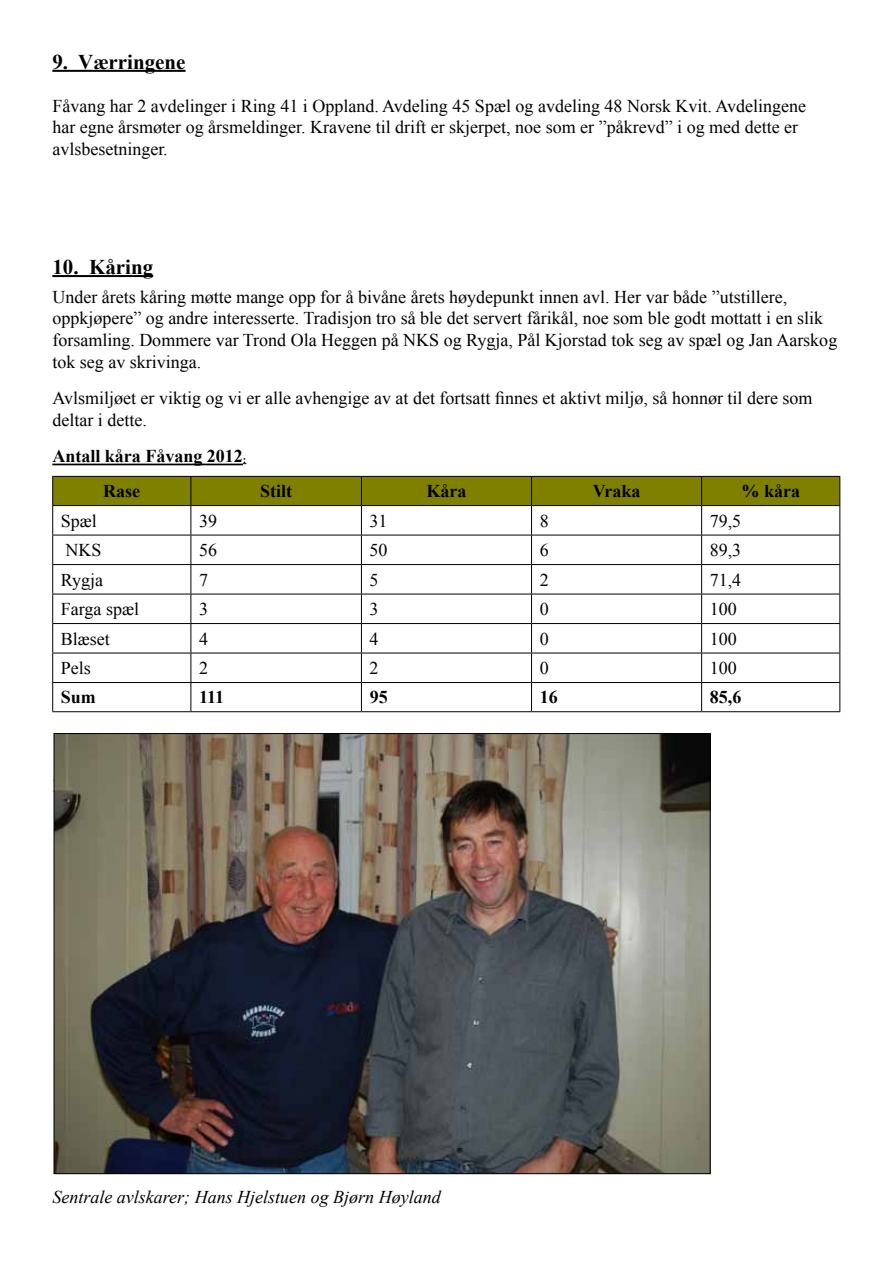
<style>
.page{position:relative;width:893px;height:1263px;background:#fff}
.page>*{position:absolute;margin:0;border:0;box-sizing:border-box;transform-origin:0 0}
.t1{font:700 21px "Times New Roman";color:#000}
.t2{font:18px/21.6px "Times New Roman";color:#000}
.t3{font:700 18px/34.7px "Times New Roman";color:#000}
.t4{font:italic 18px "Times New Roman";color:#000}
.s1{font-size:10.5px}
</style>
<div class="page">
<hr style="left:52px;top:70px;width:134px;height:2px;background:#000">
<hr style="left:52px;top:275px;width:101px;height:2px;background:#000">
<hr style="left:52px;top:464px;width:191px;height:1px;background:#000">
<svg style="left:52px;top:476px;width:788px;height:235px"></svg>
<hr style="left:52px;top:711px;width:139px;height:1px;background:#000">
<hr style="left:191px;top:711px;width:170px;height:1px;background:#000">
<hr style="left:361px;top:711px;width:170px;height:1px;background:#000">
<hr style="left:531px;top:711px;width:171px;height:1px;background:#000">
<hr style="left:702px;top:711px;width:138px;height:1px;background:#000">
<img style="left:56px;top:735px;width:652px;height:437px">
<p class="t1" style="left:52px;top:47px;width:135px">9. Værringene</p>
<p class="t2" style="left:52px;top:95px;width:755px">Fåvang har 2 avdelinger i Ring 41 i Oppland. Avdeling 45 Spæl og avdeling 48 Norsk Kvit. Avdelingene har egne årsmøter og årsmeldinger. Kravene til drift er skjerpet, noe som er ”påkrevd” i og med dette er avlsbesetninger.</p>
<p class="t1" style="left:52px;top:252px;width:102px">10. Kåring</p>
<p class="t2" style="left:52px;top:286px;width:786px">Under årets kåring møtte mange opp for å bivåne årets høydepunkt innen avl. Her var både ”utstillere, oppkjøpere” og andre interesserte. Tradisjon tro så ble det servert fårikål, noe som ble godt mottatt i en slik forsamling. Dommere var Trond Ola Heggen på NKS og Rygja, Pål Kjorstad tok seg av spæl og Jan Aarskog tok seg av skrivinga.</p>
<p class="t2" style="left:52px;top:387px;width:762px">Avlsmiljøet er viktig og vi er alle avhengige av at det fortsatt finnes et aktivt miljø, så honnør til dere som deltar i dette.</p>
<p class="t3" style="left:103px;top:439px;width:145px;text-indent:-51px">Antall kåra Fåvang 2012<span class="s1">:<br></span>Rase</p>
<p class="t3" style="left:260px;top:473px;width:34px">Stilt</p>
<p class="t3" style="left:426px;top:473px;width:41px">Kåra</p>
<p class="t3" style="left:593px;top:473px;width:49px">Vraka</p>
<p class="t3" style="left:741px;top:473px;width:60px">% kåra</p>
<p class="t2" style="left:61px;top:509px;width:38px">Spæl</p>
<p class="t2" style="left:199px;top:509px;width:19px">39</p>
<p class="t2" style="left:370px;top:509px;width:19px">31</p>
<p class="t2" style="left:540px;top:509px;width:10px">8</p>
<p class="t2" style="left:710px;top:509px;width:33px">79,5</p>
<p class="t2" style="left:65px;top:539px;width:37px">NKS</p>
<p class="t2" style="left:199px;top:539px;width:19px">56</p>
<p class="t2" style="left:370px;top:539px;width:19px">50</p>
<p class="t2" style="left:540px;top:539px;width:10px">6</p>
<p class="t2" style="left:710px;top:539px;width:33px">89,3</p>
<p class="t2" style="left:61px;top:568px;width:44px">Rygja</p>
<p class="t2" style="left:199px;top:568px;width:10px">7</p>
<p class="t2" style="left:370px;top:568px;width:10px">5</p>
<p class="t2" style="left:540px;top:568px;width:10px">2</p>
<p class="t2" style="left:710px;top:568px;width:33px">71,4</p>
<p class="t2" style="left:61px;top:598px;width:80px">Farga spæl</p>
<p class="t2" style="left:199px;top:598px;width:10px">3</p>
<p class="t2" style="left:370px;top:598px;width:10px">3</p>
<p class="t2" style="left:540px;top:598px;width:10px">0</p>
<p class="t2" style="left:710px;top:598px;width:28px">100</p>
<p class="t2" style="left:61px;top:627px;width:51px">Blæset</p>
<p class="t2" style="left:199px;top:627px;width:10px">4</p>
<p class="t2" style="left:370px;top:627px;width:10px">4</p>
<p class="t2" style="left:540px;top:627px;width:10px">0</p>
<p class="t2" style="left:710px;top:627px;width:28px">100</p>
<p class="t2" style="left:61px;top:657px;width:32px">Pels</p>
<p class="t2" style="left:199px;top:657px;width:10px">2</p>
<p class="t2" style="left:370px;top:657px;width:10px">2</p>
<p class="t2" style="left:540px;top:657px;width:10px">0</p>
<p class="t2" style="left:710px;top:657px;width:28px">100</p>
<p class="t3" style="left:61px;top:679px;width:37px">Sum</p>
<p class="t3" style="left:199px;top:679px;width:27px">111</p>
<p class="t3" style="left:370px;top:679px;width:19px">95</p>
<p class="t3" style="left:540px;top:679px;width:19px">16</p>
<p class="t3" style="left:710px;top:679px;width:33px">85,6</p>
<p class="t4" style="left:52px;top:1184px;width:390px">Sentrale avlskarer; Hans Hjelstuen og Bjørn Høyland</p>
</div>
